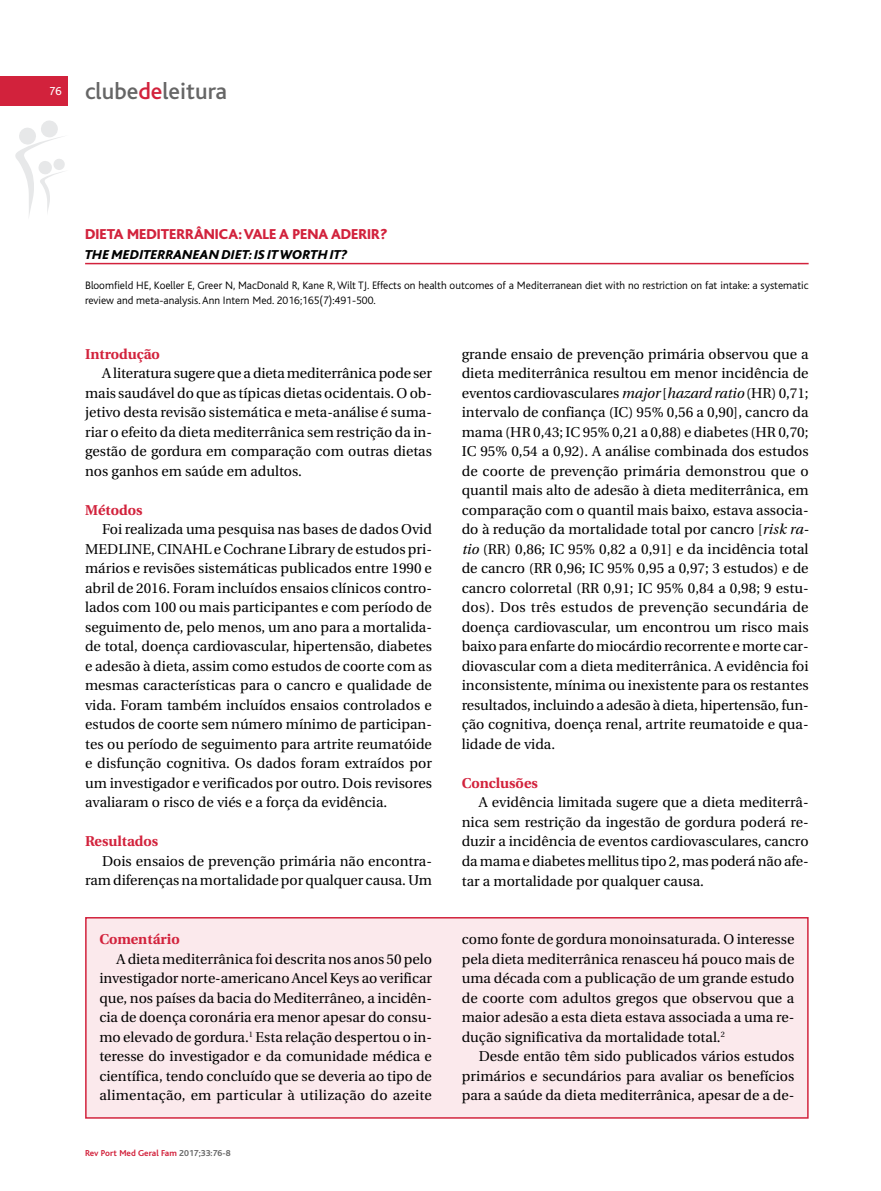
<style>
.page{position:relative;width:881px;height:1191px;background:#fff}
.page>*{position:absolute;margin:0;border:0;box-sizing:border-box;transform-origin:0 0}
.t1{font:500 24px "Bliss";color:#666}
.t2{font:800 15px "Bliss";color:#d2223c}
.t3{font:14.25px/19.5px "Utopia";color:#000;text-align:justify}
.t4{font:700 14.25px "Utopia";color:#d2223c}
.t5{font:italic 800 13.5px "Bliss";color:#000}
.t6{font:300 11.25px/15px "Bliss";color:#000}
.t7{font:700 9px "Bliss";color:#d2223c}
.s1{font-weight:400;font-size:12px;color:#fff}
.s2{color:#d2223c}
.s3{color:#666}
.s4{font-style:italic}
</style>
<div class="page">
<div style="left:87px;top:918px;width:719px;height:199px;background:#fbe9ec"></div>
<div style="left:85px;top:917px;width:723px;height:201px;border:2px solid #d2223c"></div>
<svg style="left:15px;top:120px;width:50px;height:95px"></svg>
<div style="left:0;top:77px;width:68px;height:29px;background:#d2223c"></div>
<hr style="left:85px;top:263px;width:723px;height:1px;background:#d2223c">
<h1 class="t1" style="left:49px;top:83px;width:179px"><span class="s1">76</span> clube<span class="s2">de</span>leitura</h1>
<p class="t2" style="left:85px;top:229px;width:303px">DIETA MEDITERRÂNICA:VALE A PENA ADERIR?</p>
<p class="t5" style="left:85px;top:250px;width:263px">THE MEDITERRANEANDIET:IS ITWORTHIT?</p>
<p class="t6" style="left:85px;top:278px;width:724px">Bloomfield HE, Koeller E, Greer N, MacDonald R, Kane R,Wilt TJ. Effects on health outcomes of a Mediterranean diet with no restriction on fat intake: a systematic review and meta-analysis.Ann Intern Med. 2016;165(7):491-500.</p>
<p class="t4" style="left:85px;top:348px;width:76px">Introdução</p>
<p class="t3" style="left:85px;top:365px;width:348px;text-indent:17px">A literatura sugere que a dieta mediterrânica pode ser mais saudável do que as típicas dietas ocidentais. O ob&shy;jetivo desta revisão sistemática e meta-análise é suma&shy;riar o efeito da dieta mediterrânica sem restrição da in&shy;gestão de gordura em comparação com outras dietas nos ganhos em saúde em adultos.</p>
<p class="t4" style="left:85px;top:504px;width:59px">Métodos</p>
<p class="t3" style="left:85px;top:521px;width:348px;text-indent:17px">Foi realizada uma pesquisa nas bases de dados Ovid MEDLINE, CINAHL e Cochrane Library de estudos pri&shy;mários e revisões sistemáticas publicados entre 1990 e abril de 2016. Foram incluídos ensaios clínicos contro&shy;lados com 100 ou mais participantes e com período de seguimento de, pelo menos, um ano para a mortalida&shy;de total, doença cardiovascular, hipertensão, diabetes e adesão à dieta, assim como estudos de coorte com as mesmas características para o cancro e qualidade de vida. Foram também incluídos ensaios controlados e estudos de coorte sem número mínimo de participan&shy;tes ou período de seguimento para artrite reumatóide e disfunção cognitiva. Os dados foram extraídos por um investigador e verificados por outro. Dois revisores avaliaram o risco de viés e a força da evidência.</p>
<p class="t4" style="left:85px;top:835px;width:74px">Resultados</p>
<p class="t3" style="left:85px;top:852px;width:348px;text-align:right">Dois ensaios de prevenção primária não encontra&shy;ram diferenças na mortalidade por qualquer causa. Um</p>
<p class="t4" style="left:99px;top:933px;width:82px">Comentário</p>
<p class="t3" style="left:99px;top:950px;width:334px;text-indent:17px">A dieta mediterrânica foi descrita nos anos 50 pelo investigador norte-americano Ancel Keys ao verificar que, nos países da bacia do Mediterrâneo, a incidên&shy;cia de doença coronária era menor apesar do consu&shy;mo elevado de gordura.<sup>1</sup> Esta relação despertou o in&shy;teresse do investigador e da comunidade médica e científica, tendo concluído que se deveria ao tipo de alimentação, em particular à utilização do azeite</p>
<p class="t7" style="left:85px;top:1149px;width:147px">Rev Port Med Geral Fam <span class="s3">2017;33:76-8</span></p>
<p class="t3" style="left:461px;top:345px;width:348px">grande ensaio de prevenção primária observou que a dieta mediterrânica resultou em menor incidência de eventos cardiovasculares <span class="s4">major</span> [<span class="s4">hazard ratio</span> (HR) 0,71; intervalo de confiança (IC) 95% 0,56 a 0,90], cancro da mama (HR 0,43; IC 95% 0,21 a 0,88) e diabetes (HR 0,70; IC 95% 0,54 a 0,92). A análise combinada dos estudos de coorte de prevenção primária demonstrou que o quantil mais alto de adesão à dieta mediterrânica, em comparação com o quantil mais baixo, estava associa&shy;do à redução da mortalidade total por cancro [<span class="s4">risk ra&shy;tio</span> (RR) 0,86; IC 95% 0,82 a 0,91] e da incidência total de cancro (RR 0,96; IC 95% 0,95 a 0,97; 3 estudos) e de cancro colorretal (RR 0,91; IC 95% 0,84 a 0,98; 9 estu&shy;dos). Dos três estudos de prevenção secundária de doença cardiovascular, um encontrou um risco mais baixo para enfarte do miocárdio recorrente e morte car&shy;diovascular com a dieta mediterrânica. A evidência foi inconsistente, mínima ou inexistente para os restantes resultados, incluindo a adesão à dieta, hipertensão, fun&shy;ção cognitiva, doença renal, artrite reumatoide e qua&shy;lidade de vida.</p>
<p class="t4" style="left:461px;top:777px;width:77px">Conclusões</p>
<p class="t3" style="left:461px;top:794px;width:348px;text-indent:17px">A evidência limitada sugere que a dieta mediterrâ&shy;nica sem restrição da ingestão de gordura poderá re&shy;duzir a incidência de eventos cardiovasculares, cancro da mama e diabetes mellitus tipo 2, mas poderá não afe&shy;tar a mortalidade por qualquer causa.</p>
<p class="t3" style="left:461px;top:930px;width:334px">como fonte de gordura monoinsaturada. O interesse pela dieta mediterrânica renasceu há pouco mais de uma década com a publicação de um grande estudo de coorte com adultos gregos que observou que a maior adesão a esta dieta estava associada a uma re&shy;dução significativa da mortalidade total.<sup>2</sup></p>
<p class="t3" style="left:461px;top:1047px;width:334px;text-indent:17px">Desde então têm sido publicados vários estudos primários e secundários para avaliar os benefícios para a saúde da dieta mediterrânica, apesar de a de-</p>
</div>
